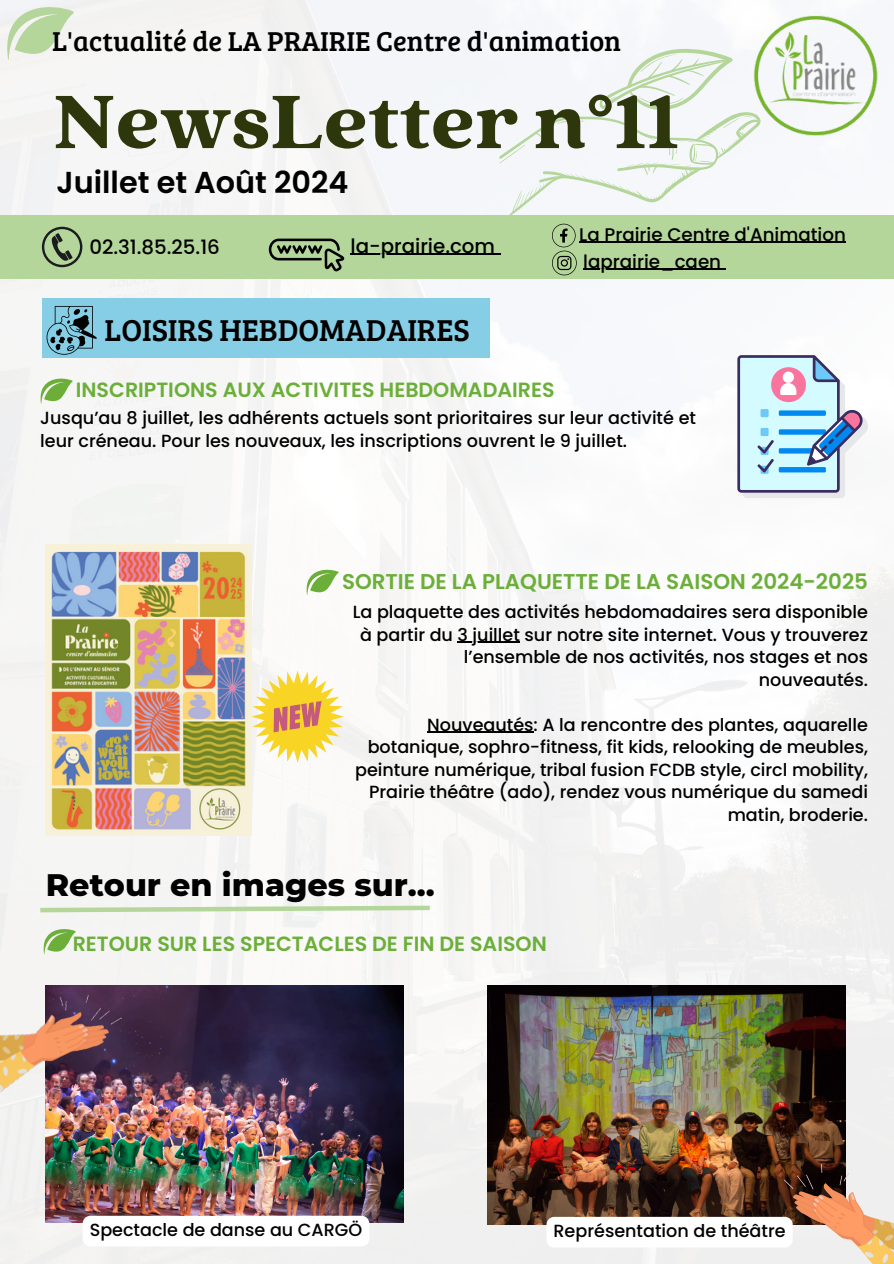
<style>
.page{position:relative;width:894px;height:1264px;background:#fff}
.page>*{position:absolute;margin:0;border:0;box-sizing:border-box;transform-origin:0 0}
.t1{font:900 83.85px "Quincy CF";color:#2e370b}
.t2{font:800 31.65px "Montserrat";color:#000}
.t3{font:31.2px "Bree Serif";color:#000}
.t4{font:600 30.3px "Poppins";color:#000}
.t5{font:28.2px "Bree Serif";color:#000}
.t6{font:600 21.3px "Poppins";color:#6baf39}
.t7{font:600 20.55px "Poppins";color:#6baf39}
.t8{font:500 19.8px "Poppins";color:#000}
.t9{font:500 18.3px "Poppins";color:#000}
.t10{font:500 17.55px/22.5px "Poppins";color:#000;text-align:right}
</style>
<div class="page">
<div style="left:0;top:0;width:893px;height:1263px;background:#f6f6f6"></div>
<svg style="left:7px;top:3px;width:67px;height:63px"></svg>
<img style="left:753px;top:16px;width:125px;height:120px">
<div style="left:0;top:215px;width:893px;height:64px;background:#b4d69a"></div>
<svg style="left:42px;top:227px;width:40px;height:40px"></svg>
<svg style="left:269px;top:238px;width:75px;height:34px"></svg>
<svg style="left:552px;top:224px;width:24px;height:51px"></svg>
<svg style="left:498px;top:48px;width:263px;height:167px"></svg>
<svg style="left:40px;top:376px;width:33px;height:31px"></svg>
<div style="left:42px;top:298px;width:447px;height:60px;background:#85cee5"></div>
<svg style="left:306px;top:567px;width:32px;height:31px"></svg>
<svg style="left:43px;top:927px;width:33px;height:30px"></svg>
<svg style="left:36px;top:903px;width:398px;height:11px"></svg>
<img style="left:45px;top:544px;width:206px;height:291px">
<img style="left:487px;top:985px;width:358px;height:238px">
<svg style="left:46px;top:306px;width:51px;height:49px"></svg>
<div style="left:546px;top:1216px;width:246px;height:31px;background:#fff;border-radius:8px"></div>
<img style="left:783px;top:1164px;width:110px;height:99px">
<svg style="left:251px;top:670px;width:92px;height:92px"></svg>
<svg style="left:737px;top:355px;width:130px;height:143px"></svg>
<img style="left:45px;top:985px;width:358px;height:237px">
<img style="left:0;top:975px;width:125px;height:141px">
<hr style="left:457px;top:641px;width:63px;height:2px;background:#000">
<hr style="left:427px;top:731px;width:106px;height:2px;background:#000">
<hr style="left:350px;top:254px;width:145px;height:1px;background:#000">
<hr style="left:579px;top:242px;width:266px;height:1px;background:#000">
<hr style="left:583px;top:269px;width:138px;height:1px;background:#000">
<div style="left:83px;top:1215px;width:286px;height:31px;background:#fff;border-radius:8px"></div>
<p class="t5" style="left:52px;top:20px;width:570px">L'actualité de LA PRAIRIE Centre d'animation</p>
<p class="t1" style="left:53px;top:67px;width:627px">NewsLetter n°11</p>
<h5 class="t4" style="left:56px;top:161px;width:293px">Juillet et Août 2024</h5>
<p class="t8" style="left:89px;top:233px;width:132px">02.31.85.25.16</p>
<p class="t8" style="left:350px;top:232px;width:146px">la-prairie.com</p>
<p class="t3" style="left:105px;top:307px;width:366px">LOISIRS HEBDOMADAIRES</p>
<p class="t9" style="left:579px;top:221px;width:268px">La Prairie Centre d'Animation</p>
<h5 class="t9" style="left:583px;top:248px;width:139px">laprairie_caen</h5>
<h6 class="t7" style="left:76px;top:375px;width:480px">INSCRIPTIONS AUX ACTIVITES HEBDOMADAIRES</h6>
<p class="t10" style="left:40px;top:407px;width:657px;text-align:left">Jusqu’au 8 juillet, les adhérents actuels sont prioritaires sur leur activité et leur créneau. Pour les nouveaux, les inscriptions ouvrent le 9 juillet.</p>
<p class="t6" style="left:342px;top:567px;width:527px">SORTIE DE LA PLAQUETTE DE LA SAISON 2024-2025</p>
<p class="t10" style="left:352px;top:600px;width:516px;text-align:center">La plaquette des activités hebdomadaires sera disponible à partir du 3 juillet sur notre site internet. Vous y trouverez</p>
<p class="t10" style="left:463px;top:645px;width:405px">l’ensemble de nos activités, nos stages et nos nouveautés.</p>
<p class="t10" style="left:427px;top:713px;width:442px">Nouveautés: A la rencontre des plantes, aquarelle</p>
<p class="t10" style="left:355px;top:735px;width:514px">botanique, sophro-fitness, fit kids, relooking de meubles, peinture numérique, tribal fusion FCDB style, circl mobility, Prairie théâtre (ado), rendez vous numérique du samedi matin, broderie.</p>
<h6 class="t2" style="left:46px;top:865px;width:390px">Retour en images sur...</h6>
<h2 class="t7" style="left:73px;top:929px;width:475px">RETOUR SUR LES SPECTACLES DE FIN DE SAISON</h2>
<p class="t10" style="left:90px;top:1218px;width:274px">Spectacle de danse au CARGÖ</p>
<p class="t10" style="left:553px;top:1219px;width:233px">Représentation de théâtre</p>
</div>
